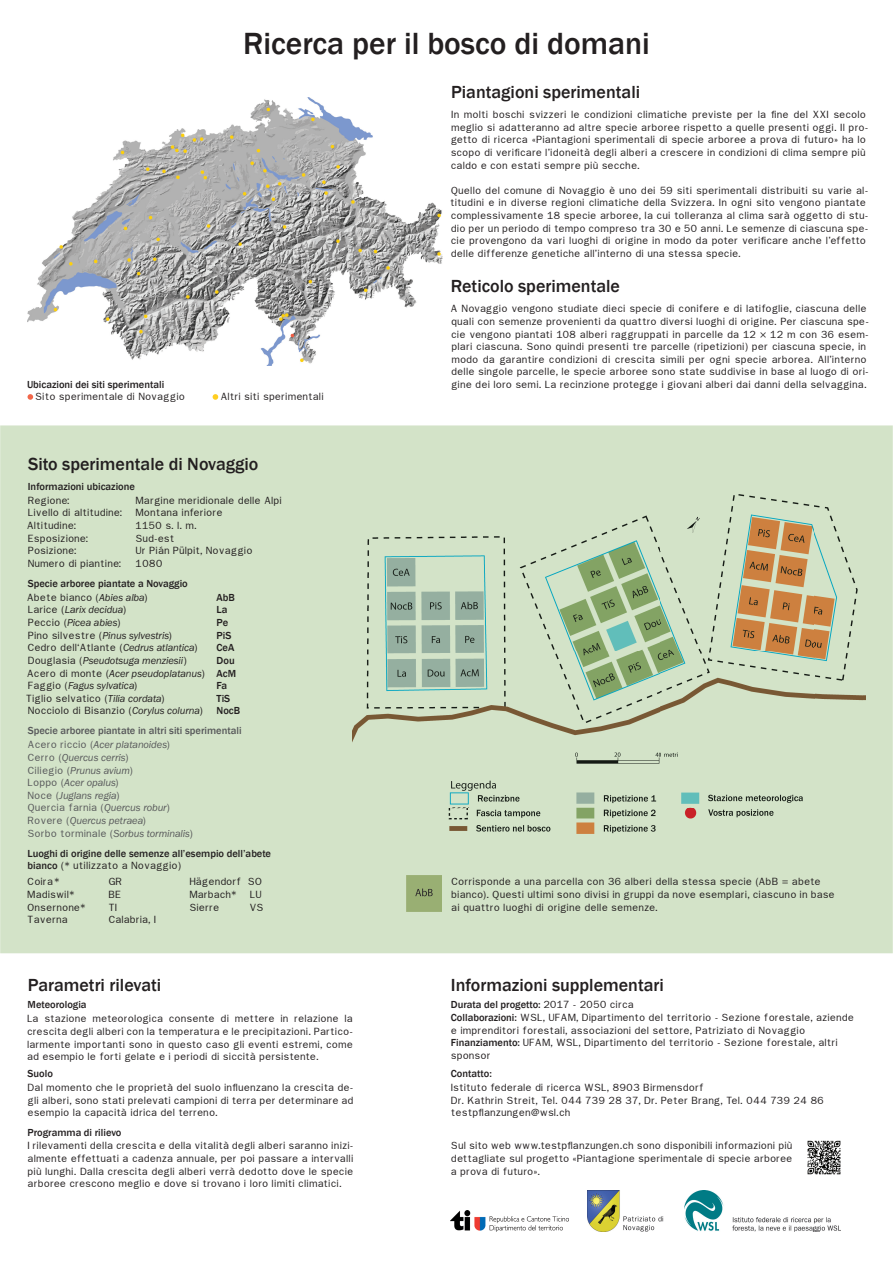
<style>
.page{position:relative;width:893px;height:1263px;background:#fff}
.page>*{position:absolute;margin:0;border:0;box-sizing:border-box;transform-origin:0 0}
.t1{font:500 31.5px "Franklin Gothic";color:#231f20}
.t2{font:500 18px "Franklin Gothic";color:#231f20}
.t3{font:10.5px/12.6px "Franklin Gothic";color:#231f20}
.t4{font:500 10.5px/12.6px "Franklin Gothic";color:#231f20}
.t5{font:10.5px/12.6px "Franklin Gothic URW Boo Ita";letter-spacing:-.01em;color:#231f20}
.t6{font:10.5px/12.6px "Franklin Gothic URW Boo Ita";letter-spacing:-.005em;color:#57585a}
.t7{font:10.5px "Franklin Gothic";color:#57585a}
.t8{font:500 10.5px "Franklin Gothic";color:#57585a}
.s1{font-family:"Franklin Gothic URW Boo Ita"}
.s2{font-family:"Franklin Gothic"}
.s3{font-family:"Franklin Gothic";font-weight:500}
.s4{font-weight:400}
.s5{font-weight:500}
</style>
<div class="page">
<div style="left:0;top:425px;width:893px;height:528px;background:#d3e3c8"></div>
<img style="left:28px;top:97px;width:415px;height:269px">
<img style="left:353px;top:494px;width:513px;height:340px">
<img style="left:684px;top:1191px;width:157px;height:40px">
<img style="left:406px;top:876px;width:36px;height:35px">
<svg style="left:28px;top:394px;width:5px;height:6px"></svg>
<svg style="left:213px;top:394px;width:5px;height:6px"></svg>
<img style="left:807px;top:1140px;width:34px;height:35px">
<img style="left:588px;top:1191px;width:76px;height:40px">
<img style="left:451px;top:1210px;width:117px;height:21px">
<h1 class="t1" style="left:243px;top:24px;width:408px">Ricerca per il bosco di domani</h1>
<p class="t4" style="left:27px;top:378px;width:139px">Ubicazioni dei siti sperimentali</p>
<p class="t3" style="left:35px;top:390px;width:151px">Sito sperimentale di Novaggio</p>
<p class="t3" style="left:220px;top:390px;width:105px">Altri siti sperimentali</p>
<h2 class="t2" style="left:28px;top:453px;width:232px">Sito sperimentale di Novaggio</h2>
<p class="t3" style="left:28px;top:494px;width:43px">Regione:</p>
<p class="t3" style="left:136px;top:494px;width:148px">Margine meridionale delle Alpi</p>
<p class="t3" style="left:28px;top:506px;width:96px">Livello di altitudine:</p>
<p class="t3" style="left:136px;top:506px;width:89px">Montana inferiore</p>
<p class="t3" style="left:27px;top:519px;width:50px">Altitudine:</p>
<p class="t3" style="left:136px;top:519px;width:63px">1150 s. l. m.</p>
<p class="t3" style="left:28px;top:531px;width:62px">Esposizione:</p>
<p class="t3" style="left:136px;top:531px;width:40px">Sud-est</p>
<p class="t3" style="left:28px;top:544px;width:50px">Posizione:</p>
<p class="t3" style="left:136px;top:544px;width:118px">Ur Pián Pülpit, Novaggio</p>
<p class="t3" style="left:28px;top:557px;width:95px">Numero di piantine:</p>
<p class="t3" style="left:136px;top:557px;width:29px">1080</p>
<p class="t4" style="left:28px;top:480px;width:109px">Informazioni ubicazione</p>
<p class="t4" style="left:28px;top:577px;width:162px">Specie arboree piantate a Novaggio</p>
<p class="t3" style="left:27px;top:591px;width:122px">Abete bianco (<span class="s1">Abies alba</span>)</p>
<p class="t4" style="left:217px;top:591px;width:20px">AbB</p>
<p class="t5" style="left:28px;top:603px;width:100px"><span class="s2">Larice (</span>Larix decidua<span class="s2">)</span></p>
<p class="t4" style="left:217px;top:604px;width:12px">La</p>
<p class="t5" style="left:28px;top:616px;width:94px"><span class="s2">Peccio (</span>Picea abies<span class="s2">)</span></p>
<p class="t4" style="left:217px;top:616px;width:13px">Pe</p>
<p class="t3" style="left:28px;top:629px;width:146px">Pino silvestre (<span class="s1">Pinus sylvestris</span>)</p>
<p class="t4" style="left:217px;top:629px;width:16px">PiS</p>
<p class="t3" style="left:27px;top:641px;width:172px">Cedro dell‘Atlante (<span class="s1">Cedrus atlantica</span>)</p>
<p class="t4" style="left:217px;top:642px;width:19px">CeA</p>
<p class="t5" style="left:28px;top:654px;width:161px"><span class="s2">Douglasia (</span>Pseudotsuga menziesii<span class="s2">)</span></p>
<p class="t4" style="left:217px;top:654px;width:20px">Dou</p>
<p class="t5" style="left:27px;top:666px;width:211px"><span class="s2">Acero di monte (</span>Acer pseudoplatanus<span class="s2">)</span> <span class="s3">AcM<br></span><span class="s2">Faggio (</span>Fagus sylvatica<span class="s2">)</span></p>
<p class="t4" style="left:217px;top:679px;width:12px">Fa</p>
<p class="t3" style="left:26px;top:692px;width:140px">Tiglio selvatico (<span class="s1">Tilia cordata</span>)</p>
<p class="t4" style="left:217px;top:692px;width:15px">TiS</p>
<p class="t3" style="left:28px;top:704px;width:177px">Nocciolo di Bisanzio (<span class="s1">Corylus colurna</span>)</p>
<p class="t4" style="left:217px;top:705px;width:25px">NocB</p>
<p class="t8" style="left:28px;top:724px;width:215px">Specie arboree piantate in altri siti sperimentali</p>
<p class="t6" style="left:28px;top:738px;width:144px"><span class="s2">Acero riccio (</span>Acer platanoides<span class="s2">)<br>Cerro (</span>Quercus cerris<span class="s2">)<br>Ciliegio (</span>Prunus avium<span class="s2">)<br>Loppo (</span>Acer opalus<span class="s2">)<br>Noce (</span>Juglans regia<span class="s2">)</span></p>
<p class="t7" style="left:28px;top:802px;width:144px">Quercia farnia (<span class="s1">Quercus robur</span>)</p>
<p class="t6" style="left:28px;top:814px;width:120px"><span class="s2">Rovere (</span>Quercus petraea<span class="s2">)</span></p>
<p class="t7" style="left:28px;top:827px;width:167px">Sorbo torminale (<span class="s1">Sorbus torminalis</span>)</p>
<p class="t4" style="left:28px;top:847px;width:245px">Luoghi di origine delle semenze all’esempio dell’abete bianco <span class="s4">(* utilizzato a Novaggio)</span></p>
<p class="t3" style="left:27px;top:875px;width:34px">Coira *</p>
<p class="t3" style="left:108px;top:875px;width:15px">GR</p>
<p class="t3" style="left:189px;top:875px;width:74px">Hägendorf SO</p>
<p class="t3" style="left:27px;top:888px;width:49px">Madiswil*</p>
<p class="t3" style="left:108px;top:888px;width:14px">BE</p>
<p class="t3" style="left:189px;top:888px;width:49px">Marbach*</p>
<p class="t3" style="left:250px;top:888px;width:14px">LU</p>
<p class="t3" style="left:27px;top:901px;width:60px">Onsernone*</p>
<p class="t3" style="left:108px;top:901px;width:10px">TI</p>
<p class="t3" style="left:189px;top:901px;width:31px">Sierre</p>
<p class="t3" style="left:249px;top:901px;width:16px">VS</p>
<p class="t3" style="left:27px;top:913px;width:42px">Taverna</p>
<p class="t3" style="left:108px;top:913px;width:49px">Calabria, I</p>
<h2 class="t2" style="left:451px;top:81px;width:191px">Piantagioni sperimentali</h2>
<p class="t3" style="left:451px;top:108px;width:419px">In molti boschi svizzeri le condizioni climatiche previste per la fine del XXI secolo meglio si adatteranno ad altre specie arboree rispetto a quelle presenti oggi. Il pro&shy;getto di ricerca «Piantagioni sperimentali di specie arboree a prova di futuro» ha lo scopo di verificare l’idoneità degli alberi a crescere in condizioni di clima sempre più caldo e con estati sempre più secche.</p>
<p class="t3" style="left:450px;top:184px;width:420px">Quello del comune di Novaggio è uno dei 59 siti sperimentali distribuiti su varie al&shy;titudini e in diverse regioni climatiche della Svizzera. In ogni sito vengono piantate complessivamente 18 specie arboree, la cui tolleranza al clima sarà oggetto di stu&shy;dio per un periodo di tempo compreso tra 30 e 50 anni. Le semenze di ciascuna spe&shy;cie provengono da vari luoghi di origine in modo da poter verificare anche l’effetto delle differenze genetiche all’interno di una stessa specie.</p>
<h2 class="t2" style="left:451px;top:275px;width:171px">Reticolo sperimentale</h2>
<p class="t3" style="left:450px;top:302px;width:420px">A Novaggio vengono studiate dieci specie di conifere e di latifoglie, ciascuna delle quali con semenze provenienti da quattro diversi luoghi di origine. Per ciascuna spe&shy;cie vengono piantati 108 alberi raggruppati in parcelle da 12 × 12 m con 36 esem&shy;plari ciascuna. Sono quindi presenti tre parcelle (ripetizioni) per ciascuna specie, in modo da garantire condizioni di crescita simili per ogni specie arborea. All’interno delle singole parcelle, le specie arboree sono state suddivise in base al luogo di ori&shy;gine dei loro semi. La recinzione protegge i giovani alberi dai danni della selvaggina.</p>
<p class="t3" style="left:451px;top:875px;width:385px">Corrisponde a una parcella con 36 alberi della stessa specie (AbB = abete bianco). Questi ultimi sono divisi in gruppi da nove esemplari, ciascuno in base ai quattro luoghi di origine delle semenze.</p>
<h2 class="t2" style="left:28px;top:974px;width:135px">Parametri rilevati</h2>
<h2 class="t2" style="left:451px;top:974px;width:214px">Informazioni supplementari</h2>
<p class="t4" style="left:28px;top:999px;width:60px">Meteorologia</p>
<p class="t3" style="left:451px;top:998px;width:405px"><span class="s5">Durata del progetto:</span> 2017 - 2050 circa<br><span class="s5">Collaborazioni:</span> WSL, UFAM, Dipartimento del territorio - Sezione forestale, aziende e imprenditori forestali, associazioni del settore, Patriziato di Novaggio <span class="s5">Finanziamento:</span> UFAM, WSL, Dipartimento del territorio - Sezione forestale, altri sponsor</p>
<p class="t3" style="left:451px;top:1081px;width:375px">Istituto federale di ricerca WSL, 8903 Birmensdorf<br>Dr. Kathrin Streit, Tel. 044 739 28 37, Dr. Peter Brang, Tel. 044 739 24 86 testpflanzungen@wsl.ch</p>
<p class="t3" style="left:27px;top:1012px;width:327px;text-align:justify">La stazione meteorologica consente di mettere in relazione la crescita degli alberi con la temperatura e le precipitazioni. Partico&shy;larmente importanti sono in questo caso gli eventi estremi, come ad esempio le forti gelate e i periodi di siccità persistente.</p>
<p class="t4" style="left:28px;top:1068px;width:27px">Suolo</p>
<p class="t4" style="left:451px;top:1068px;width:43px">Contatto:</p>
<p class="t3" style="left:28px;top:1081px;width:327px;text-align:justify">Dal momento che le proprietà del suolo influenzano la crescita de&shy;gli alberi, sono stati prelevati campioni di terra per determinare ad esempio la capacità idrica del terreno.</p>
<p class="t4" style="left:28px;top:1126px;width:95px">Programma di rilievo</p>
<p class="t3" style="left:28px;top:1139px;width:327px;text-align:justify">I rilevamenti della crescita e della vitalità degli alberi saranno inizi&shy;almente effettuati a cadenza annuale, per poi passare a intervalli più lunghi. Dalla crescita degli alberi verrà dedotto dove le specie arboree crescono meglio e dove si trovano i loro limiti climatici.</p>
<p class="t3" style="left:451px;top:1139px;width:343px;text-align:justify">Sul sito web www.testpflanzungen.ch sono disponibili informazioni più dettagliate sul progetto «Piantagione sperimentale di specie arboree a prova di futuro».</p>
</div>
